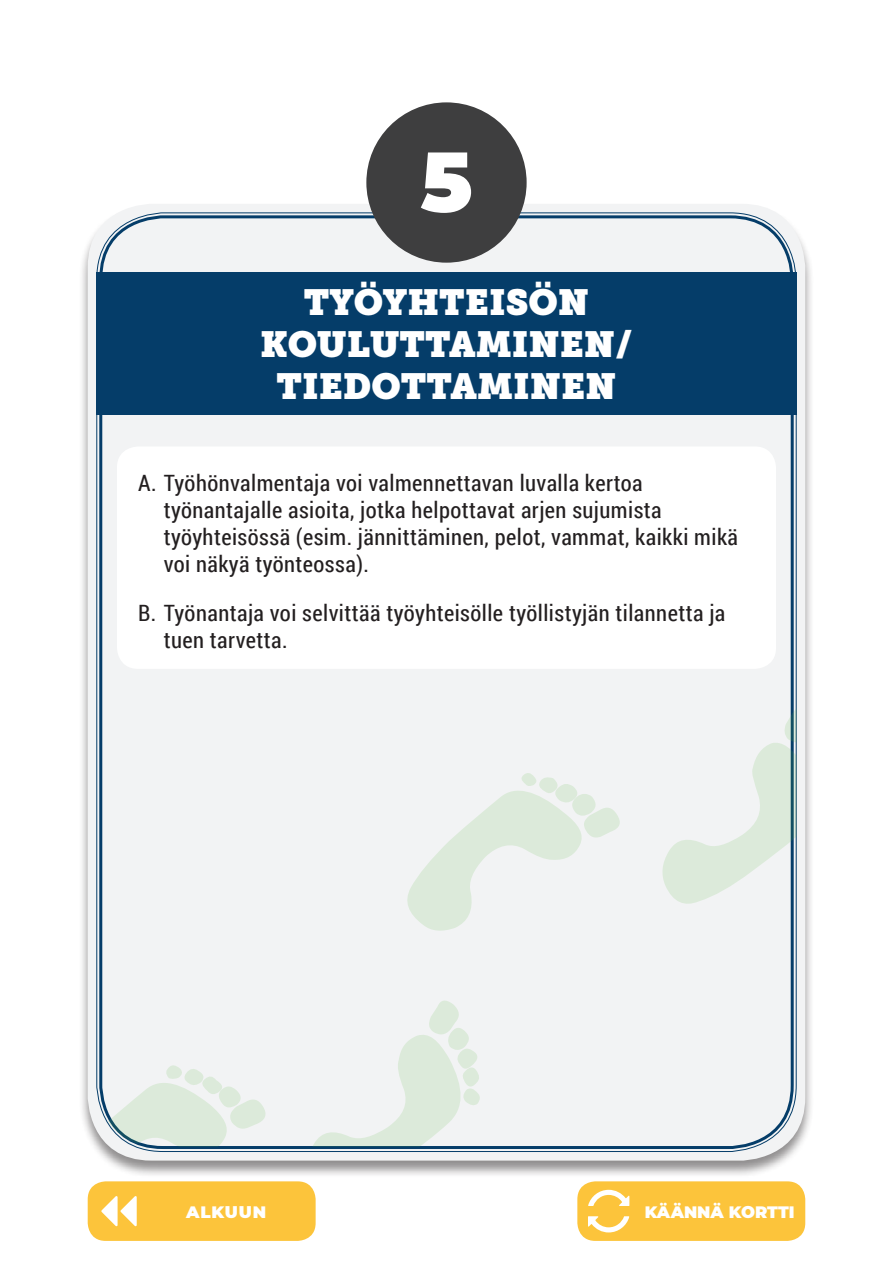
<style>
.page{position:relative;width:893px;height:1263px;background:#fff}
.page>*{position:absolute;margin:0;border:0;box-sizing:border-box;transform-origin:0 0}
.t1{font:900 84.3px "Montserrat";color:#fff}
.Otsikot{font:36px/42px "Museo Slab";color:#fff;text-align:center}
.t2{font:22.5px/27px "Roboto Condensed";letter-spacing:.02em;color:#231f20}
.t3{font:900 16.5px "Montserrat";color:#fff}
</style>
<div class="page">
<div style="left:79px;top:203px;width:735px;height:975px;background:#231f20;opacity:.5"></div>
<div style="left:88px;top:204px;width:717px;height:956px;background:#f2f3f4;border-radius:64px"></div>
<div style="left:88px;top:1181px;width:228px;height:60px;background:#fcc43b;border-radius:18px"></div>
<div style="left:577px;top:1181px;width:228px;height:60px;background:#fcc43b;border-radius:18px"></div>
<svg style="left:588px;top:1190px;width:41px;height:16px"></svg>
<svg style="left:588px;top:1216px;width:41px;height:16px"></svg>
<svg style="left:101px;top:1196px;width:36px;height:30px"></svg>
<svg style="left:96px;top:705px;width:701px;height:442px"></svg>
<div style="left:96px;top:272px;width:701px;height:143px;background:#053d69"></div>
<div style="left:366px;top:102px;width:161px;height:161px;background:#3e3e3f;border-radius:50%"></div>
<div style="left:117px;top:446px;width:659px;height:223px;background:#fff;border-radius:21px"></div>
<p class="t1" style="left:420px;top:118px;width:54px">5</p>
<p class="Otsikot" style="left:260px;top:281px;width:374px">TYÖYHTEISÖN<br>KOULUTTAMINEN/<br>TIEDOTTAMINEN</p>
<p class="t2" style="left:164px;top:469px;width:576px;text-indent:-26px">A. Työhönvalmentaja voi valmennettavan luvalla kertoa työnantajalle asioita, jotka helpottavat arjen sujumista työyhteisössä (esim. jännittäminen, pelot, vammat, kaikki mikä voi näkyä työnteossa).</p>
<p class="t2" style="left:164px;top:598px;width:563px;text-indent:-26px">B. Työnantaja voi selvittää työyhteisölle työllistyjän tilannetta ja tuen tarvetta.</p>
<p class="t3" style="left:186px;top:1199px;width:81px">ALKUUN</p>
<p class="t3" style="left:645px;top:1199px;width:151px">KÄÄNNÄ KORTTI</p>
</div>
